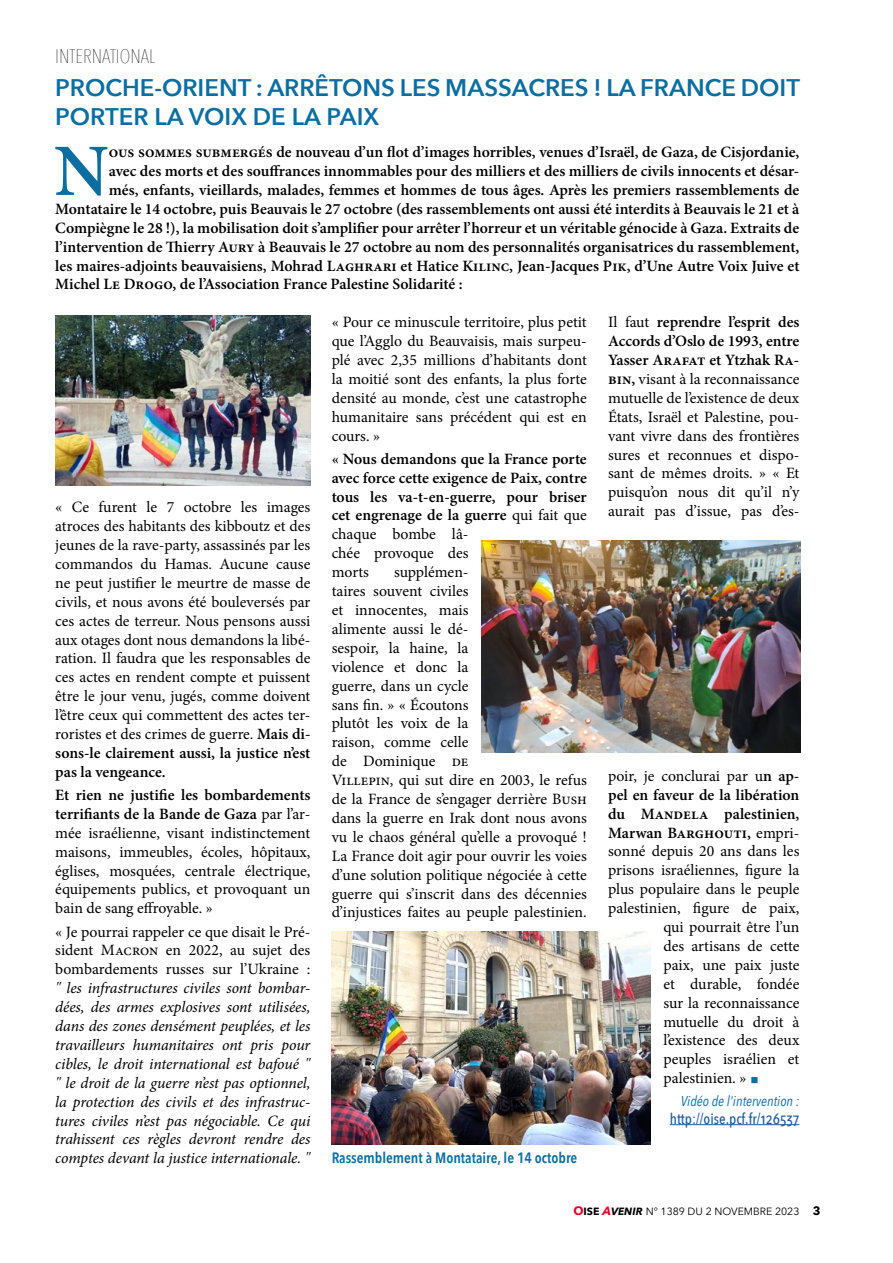
<style>
.page{position:relative;width:893px;height:1263px;background:#fff}
.page>*{position:absolute;margin:0;border:0;box-sizing:border-box;transform-origin:0 0}
.t1{font:600 73.95px "Minion Pro";color:#0b6ea1}
.t2{font:600 24px/28.8px "Avenir Next";color:#0b6ea1}
.t3{font:200 19.5px "Avenir Next Condensed";color:#000}
.t4{font:15.75px/18.9px "Minion Pro";color:#000;text-align:justify}
.t5{font:600 15.75px/18.9px "Minion Pro";color:#000}
.t6{font:italic 15.75px/18.9px "Minion Pro";letter-spacing:-.01em;color:#000;text-align:justify}
.t7{font:600 15px "Avenir Next Condensed";color:#0b6ea1}
.t8{font:500 15px "Avenir Next Condensed";color:#22599b}
.t9{font:italic 14.25px "Avenir Next Condensed";color:#0b6ea1}
.t10{font:10.5px "Avenir Next";color:#000}
.s1{font-weight:600}
.s2{font-weight:400}
.s3{color:#0b6ea1}
.s4{font-weight:700;font-size:12px;color:#e40028}
.s5{font-weight:700}
.s6{font-weight:700;font-style:italic;font-size:12px;color:#e8002a}
.s7{font-weight:700;font-style:italic}
.s8{font-weight:700;font-size:12px}
</style>
<div class="page">
<hr style="left:670px;top:1124px;width:129px;height:1px;background:#22599b">
<img style="left:332px;top:931px;width:319px;height:213px">
<img style="left:481px;top:540px;width:319px;height:213px">
<img style="left:55px;top:316px;width:255px;height:170px">
<p class="t3" style="left:55px;top:45px;width:102px">INTERNATIONAL</p>
<h2 class="t2" style="left:55px;top:73px;width:746px">PROCHE-ORIENT : ARRÊTONS LES MASSACRES ! LA FRANCE DOIT<br>PORTER LA VOIX DE LA PAIX</h2>
<h1 class="t1" style="left:54px;top:120px;width:56px">N</h1>
<p class="t5" style="left:109px;top:143px;width:692px">ous sommes submergés de nouveau d’un flot d’images horribles, venues d’Israël, de Gaza, de Cisjordanie,</p>
<p class="t5" style="left:109px;top:161px;width:692px">avec des morts et des souffrances innommables pour des milliers et des milliers de civils innocents et désar-</p>
<p class="t5" style="left:109px;top:180px;width:692px">més, enfants, vieillards, malades, femmes et hommes de tous âges. Après les premiers rassemblements de</p>
<p class="t5" style="left:55px;top:199px;width:746px">Montataire le 14 octobre, puis Beauvais le 27 octobre (des rassemblements ont aussi été interdits à Beauvais le 21 et à</p>
<p class="t5" style="left:55px;top:218px;width:746px">Compiègne le 28 !), la mobilisation doit s’amplifier pour arrêter l’horreur et un véritable génocide à Gaza. Extraits de</p>
<p class="t5" style="left:55px;top:237px;width:746px">l’intervention de Thierry Aury à Beauvais le 27 octobre au nom des personnalités organisatrices du rassemblement,</p>
<p class="t5" style="left:55px;top:256px;width:746px">les maires-adjoints beauvaisiens, Mohrad Laghrari et Hatice Kilinc, Jean-Jacques Pik, d’Une Autre Voix Juive et</p>
<p class="t5" style="left:55px;top:275px;width:409px">Michel Le Drogo, de l’Association France Palestine Solidarité :</p>
<p class="t4" style="left:55px;top:498px;width:257px">« Ce furent le 7 octobre les images atroces des habitants des kibboutz et des jeunes de la rave-party, assassinés par les commandos du Hamas. Aucune cause ne peut justifier le meurtre de masse de civils, et nous avons été bouleversés par ces actes de terreur. Nous pensons aussi aux otages dont nous demandons la libé&shy;ration. Il faudra que les responsables de ces actes en rendent compte et puissent être le jour venu, jugés, comme doivent l’être ceux qui commettent des actes ter&shy;roristes et des crimes de guerre. <span class="s1">Mais di&shy;sons-le clairement aussi, la justice n’est pas la vengeance.</span></p>
<p class="t4" style="left:55px;top:785px;width:257px"><span class="s1">Et rien ne justifie les bombardements terrifiants de la Bande de Gaza</span> par l’ar&shy;mée israélienne, visant indistinctement maisons, immeubles, écoles, hôpitaux, églises, mosquées, centrale électrique, équipements publics, et provoquant un bain de sang effroyable. »</p>
<p class="t4" style="left:55px;top:922px;width:257px">« Je pourrai rappeler ce que disait le Pré&shy;sident Macron en 2022, au sujet des bombardements russes sur l’Ukraine :</p>
<p class="t6" style="left:55px;top:979px;width:257px">" les infrastructures civiles sont bombar&shy;dées, des armes explosives sont utilisées, dans des zones densément peuplées, et les travailleurs humanitaires ont pris pour cibles, le droit international est bafoué " " le droit de la guerre n’est pas optionnel, la protection des civils et des infrastruc&shy;tures civiles n’est pas négociable. Ce qui trahissent ces règles devront rendre des comptes devant la justice internationale. "</p>
<p class="t4" style="left:332px;top:313px;width:257px">« Pour ce minuscule territoire, plus petit que l’Agglo du Beauvaisis, mais surpeu&shy;plé avec 2,35 millions d’habitants dont la moitié sont des enfants, la plus forte densité au monde, c’est une catastrophe humanitaire sans précédent qui est en cours. »</p>
<p class="t5" style="left:332px;top:449px;width:257px">« Nous demandons que la France porte avec force cette exigence de Paix, contre tous les va-t-en-guerre, pour briser cet engrenage de la guerre <span class="s2">qui fait que chaque bombe lâ-<br>chée provoque des<br>morts</span></p>
<p class="t4" style="left:332px;top:563px;width:257px;text-align:left;text-indent:62px">supplémen-<br>taires souvent civiles<br>et innocentes, mais<br>alimente aussi le dé-<br>sespoir, la haine, la<br>violence et donc la<br>guerre, dans un cycle<br>sans fin. » « Écoutons<br>plutôt les voix de la<br>raison, comme celle<br>de Dominique de<br>Villepin, qui sut dire en 2003, le refus de la France de s’engager derrière Bush dans la guerre en Irak dont nous avons vu le chaos général qu’elle a provoqué !<br>La France doit agir pour ouvrir les voies d’une solution politique négociée à cette guerre qui s’inscrit dans des décennies d’injustices faites au peuple palestinien.</p>
<p class="t7" style="left:332px;top:1145px;width:247px">Rassemblement à Montataire, le 14 octobre</p>
<p class="t4" style="left:608px;top:313px;width:193px">Il faut <span class="s1">reprendre l’esprit des Accords d’Oslo de 1993, entre Yasser Arafat et Ytzhak Ra&shy;bin,</span> visant à la reconnaissance mutuelle de l’existence de deux États, Israël et Palestine, pou&shy;vant vivre dans des frontières sures et reconnues et dispo&shy;sant de mêmes droits. » « Et puisqu’on nous dit qu’il n’y aurait pas d’issue, pas d’es-</p>
<p class="t4" style="left:608px;top:766px;width:193px">poir, je conclurai par u<span class="s1">n ap-</span></p>
<p class="t5" style="left:608px;top:785px;width:193px">pel en faveur de la libération</p>
<p class="t5" style="left:608px;top:804px;width:193px">du Mandela palestinien,</p>
<p class="t5" style="left:608px;top:823px;width:193px">Marwan Barghouti, <span class="s2">empri-</span></p>
<p class="t4" style="left:608px;top:842px;width:193px">sonné depuis 20 ans dans les</p>
<p class="t4" style="left:608px;top:861px;width:193px">prisons israéliennes, figure la</p>
<p class="t4" style="left:608px;top:880px;width:193px">plus populaire dans le peuple</p>
<p class="t4" style="left:608px;top:899px;width:193px">palestinien, figure de paix,</p>
<p class="t4" style="left:663px;top:918px;width:138px">qui pourrait être l’un</p>
<p class="t4" style="left:663px;top:936px;width:138px">des artisans de cette</p>
<p class="t4" style="left:663px;top:955px;width:138px">paix, une paix juste</p>
<p class="t4" style="left:663px;top:974px;width:138px">et durable, fondée</p>
<p class="t4" style="left:663px;top:993px;width:138px">sur la reconnaissance</p>
<p class="t4" style="left:663px;top:1012px;width:138px">mutuelle du droit à</p>
<p class="t4" style="left:663px;top:1031px;width:138px">l’existence des deux</p>
<p class="t4" style="left:663px;top:1050px;width:138px">peuples israélien et</p>
<p class="t4" style="left:663px;top:1069px;width:97px">palestinien. » <span class="s3">◼</span></p>
<p class="t9" style="left:681px;top:1092px;width:120px">Vidéo de l'intervention :</p>
<p class="t8" style="left:670px;top:1109px;width:131px">http://oise.pcf.fr/126537</p>
<p class="t10" style="left:573px;top:1203px;width:249px"><span class="s4">O</span><span class="s5">ISE</span> <span class="s6">A</span><span class="s7">VENIR</span> N° 1389 DU 2 NOVEMBRE 2023 <span class="s8">3</span></p>
</div>
